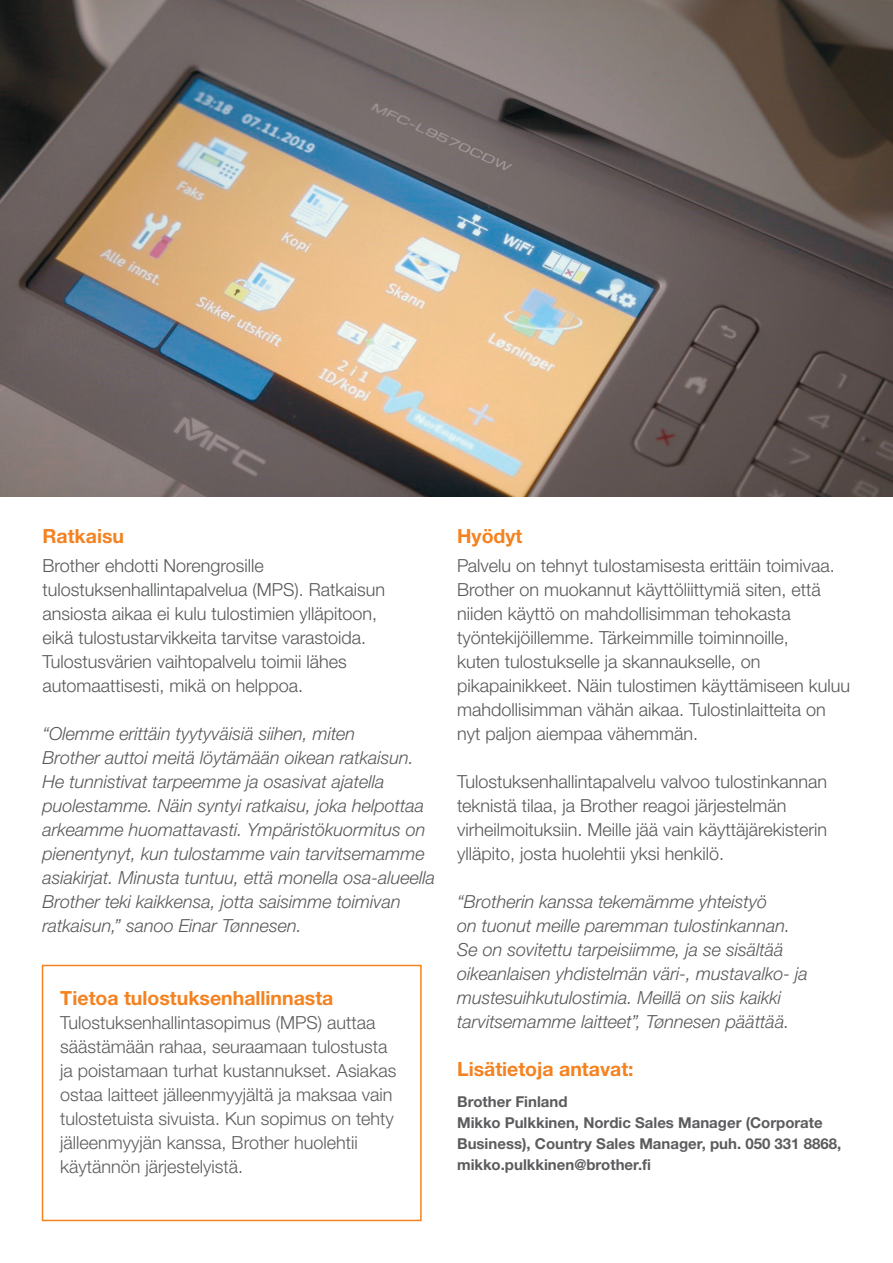
<style>
.page{position:relative;width:893px;height:1263px;background:#fff}
.page>*{position:absolute;margin:0;border:0;box-sizing:border-box;transform-origin:0 0}
.t1{font:700 19.5px "Helvetica Neue LTW1 G";color:#f58220}
.t2{font:300 18px/24px "Helvetica Neue LTW1 G";color:#57585a}
.t3{font:italic 300 18px/24px "Helvetica Neue LTW1 G";color:#57585a}
.t4{font:300 18px/24px "Helvetica Neue LTW1 G";color:#5c5c5f}
.t5{font:700 15px/21px "Helvetica Neue LTW1 G";color:#5c5c5f}
</style>
<div class="page">
<div style="left:42px;top:965px;width:380px;height:256px;border:2px solid #f58220"></div>
<img style="left:0;top:0;width:893px;height:496px">
<p class="t1" style="left:43px;top:524px;width:83px">Ratkaisu</p>
<p class="t2" style="left:43px;top:554px;width:344px">Brother ehdotti Norengrosille tulostuksenhallintapalvelua (MPS). Ratkaisun ansiosta aikaa ei kulu tulostimien ylläpitoon, eikä tulostustarvikkeita tarvitse varastoida.<br>Tulostusvärien vaihtopalvelu toimii lähes automaattisesti, mikä on helppoa.</p>
<p class="t3" style="left:43px;top:721px;width:394px">“Olemme erittäin tyytyväisiä siihen, miten<br>Brother auttoi meitä löytämään oikean ratkaisun.<br>He tunnistivat tarpeemme ja osasivat ajatella puolestamme. Näin syntyi ratkaisu, joka helpottaa arkeamme huomattavasti. Ympäristökuormitus on pienentynyt, kun tulostamme vain tarvitsemamme asiakirjat. Minusta tuntuu, että monella osa-alueella Brother teki kaikkensa, jotta saisimme toimivan ratkaisun,” sanoo Einar Tønnesen.</p>
<p class="t1" style="left:60px;top:986px;width:275px">Tietoa tulostuksenhallinnasta</p>
<p class="t4" style="left:60px;top:1011px;width:338px">Tulostuksenhallintasopimus (MPS) auttaa säästämään rahaa, seuraamaan tulostusta ja poistamaan turhat kustannukset. Asiakas ostaa laitteet jälleenmyyjältä ja maksaa vain tulostetuista sivuista. Kun sopimus on tehty jälleenmyyjän kanssa, Brother huolehtii käytännön järjestelyistä.</p>
<p class="t1" style="left:457px;top:524px;width:67px">Hyödyt</p>
<p class="t2" style="left:457px;top:554px;width:394px">Palvelu on tehnyt tulostamisesta erittäin toimivaa.<br>Brother on muokannut käyttöliittymiä siten, että niiden käyttö on mahdollisimman tehokasta työntekijöillemme. Tärkeimmille toiminnoille,<br>kuten tulostukselle ja skannaukselle, on pikapainikkeet. Näin tulostimen käyttämiseen kuluu mahdollisimman vähän aikaa. Tulostinlaitteita on nyt paljon aiempaa vähemmän.</p>
<p class="t2" style="left:457px;top:769px;width:371px">Tulostuksenhallintapalvelu valvoo tulostinkannan teknistä tilaa, ja Brother reagoi järjestelmän virheilmoituksiin. Meille jää vain käyttäjärekisterin ylläpito, josta huolehtii yksi henkilö.</p>
<p class="t3" style="left:457px;top:889px;width:352px">“Brotherin kanssa tekemämme yhteistyö<br>on tuonut meille paremman tulostinkannan.<br>Se on sovitettu tarpeisiimme, ja se sisältää oikeanlaisen yhdistelmän väri-, mustavalko- ja mustesuihkutulostimia. Meillä on siis kaikki tarvitsemamme laitteet”, Tønnesen päättää.</p>
<p class="t1" style="left:457px;top:1057px;width:178px">Lisätietoja antavat:</p>
<p class="t5" style="left:457px;top:1091px;width:386px">Brother Finland<br>Mikko Pulkkinen, Nordic Sales Manager (Corporate Business), Country Sales Manager, puh. 050 331 8868, mikko.pulkkinen@brother.fi</p>
</div>
